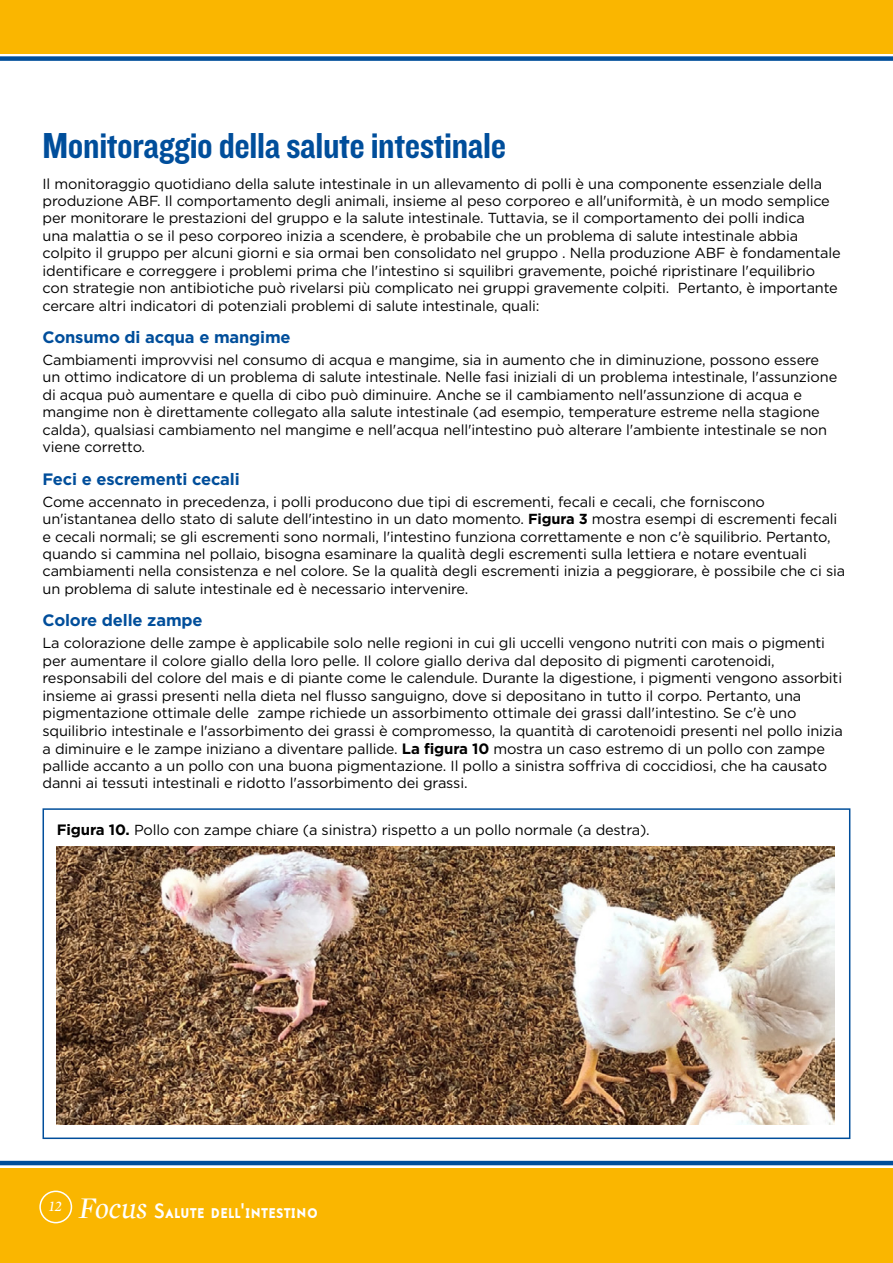
<style>
.page{position:relative;width:893px;height:1263px;background:#fff}
.page>*{position:absolute;margin:0;border:0;box-sizing:border-box;transform-origin:0 0}
.t1{font:37.5px "Knockout 50 Welterweight";letter-spacing:-.01em;color:#004e9b}
.t2{font:22.5px "Mercury Bold Small Caps";color:#fff}
.t3{font:700 16.5px "Gotham";letter-spacing:-.01em;color:#004e9b}
.t4{font:14.55px/17.4px "Gotham";letter-spacing:-.01em;color:#000}
.s1{font-weight:700}
.s2{font-weight:700;font-size:15px}
.s3{font-family:"Mercury Display";font-style:italic;font-size:30.45px}
</style>
<div class="page">
<div style="left:0;top:1168px;width:893px;height:95px;background:#fab600"></div>
<div style="left:0;top:0;width:893px;height:54px;background:#fab600"></div>
<div style="left:39px;top:1190px;width:33px;height:33px;border:2px solid #fff;border-radius:50%"></div>
<hr style="left:0;top:1161px;width:893px;height:4px;background:#004e9b">
<div style="left:0;top:56px;width:893px;height:5px;background:#004e9b"></div>
<img style="left:57px;top:846px;width:777px;height:279px">
<div style="left:43px;top:808px;width:807px;height:331px;border:2px solid #004e9b"></div>
<h1 class="t1" style="left:43px;top:121px;width:465px">Monitoraggio della salute intestinale</h1>
<p class="t4" style="left:43px;top:174px;width:800px">Il monitoraggio quotidiano della salute intestinale in un allevamento di polli è una componente essenziale della produzione ABF. Il comportamento degli animali, insieme al peso corporeo e all'uniformità, è un modo semplice per monitorare le prestazioni del gruppo e la salute intestinale. Tuttavia, se il comportamento dei polli indica<br>una malattia o se il peso corporeo inizia a scendere, è probabile che un problema di salute intestinale abbia colpito il gruppo per alcuni giorni e sia ormai ben consolidato nel gruppo . Nella produzione ABF è fondamentale identificare e correggere i problemi prima che l'intestino si squilibri gravemente, poiché ripristinare l'equilibrio con strategie non antibiotiche può rivelarsi più complicato nei gruppi gravemente colpiti. Pertanto, è importante cercare altri indicatori di potenziali problemi di salute intestinale, quali:</p>
<p class="t3" style="left:43px;top:326px;width:250px">Consumo di acqua e mangime</p>
<p class="t4" style="left:43px;top:351px;width:796px">Cambiamenti improvvisi nel consumo di acqua e mangime, sia in aumento che in diminuzione, possono essere un ottimo indicatore di un problema di salute intestinale. Nelle fasi iniziali di un problema intestinale, l'assunzione di acqua può aumentare e quella di cibo può diminuire. Anche se il cambiamento nell'assunzione di acqua e mangime non è direttamente collegato alla salute intestinale (ad esempio, temperature estreme nella stagione calda), qualsiasi cambiamento nel mangime e nell'acqua nell'intestino può alterare l'ambiente intestinale se non viene corretto.</p>
<p class="t3" style="left:43px;top:468px;width:199px">Feci e escrementi cecali</p>
<p class="t4" style="left:43px;top:492px;width:804px">Come accennato in precedenza, i polli producono due tipi di escrementi, fecali e cecali, che forniscono un'istantanea dello stato di salute dell'intestino in un dato momento. <span class="s1">Figura 3</span> mostra esempi di escrementi fecali e cecali normali; se gli escrementi sono normali, l'intestino funziona correttamente e non c'è squilibrio. Pertanto, quando si cammina nel pollaio, bisogna esaminare la qualità degli escrementi sulla lettiera e notare eventuali cambiamenti nella consistenza e nel colore. Se la qualità degli escrementi inizia a peggiorare, è possibile che ci sia un problema di salute intestinale ed è necessario intervenire.</p>
<p class="t3" style="left:43px;top:610px;width:162px">Colore delle zampe</p>
<p class="t4" style="left:43px;top:634px;width:802px">La colorazione delle zampe è applicabile solo nelle regioni in cui gli uccelli vengono nutriti con mais o pigmenti per aumentare il colore giallo della loro pelle. Il colore giallo deriva dal deposito di pigmenti carotenoidi, responsabili del colore del mais e di piante come le calendule. Durante la digestione, i pigmenti vengono assorbiti insieme ai grassi presenti nella dieta nel flusso sanguigno, dove si depositano in tutto il corpo. Pertanto, una pigmentazione ottimale delle zampe richiede un assorbimento ottimale dei grassi dall'intestino. Se c'è uno squilibrio intestinale e l'assorbimento dei grassi è compromesso, la quantità di carotenoidi presenti nel pollo inizia a diminuire e le zampe iniziano a diventare pallide. <span class="s2">La figura 10</span> mostra un caso estremo di un pollo con zampe pallide accanto a un pollo con una buona pigmentazione. Il pollo a sinistra soffriva di coccidiosi, che ha causato danni ai tessuti intestinali e ridotto l'assorbimento dei grassi.</p>
<p class="t4" style="left:57px;top:820px;width:594px"><span class="s2">Figura 10.</span> Pollo con zampe chiare (a sinistra) rispetto a un pollo normale (a destra).</p>
<h2 class="t2" style="left:49px;top:1198px;width:270px"><sup>12</sup> <span class="s3">Focus</span> Salute dell'intestino</h2>
</div>
